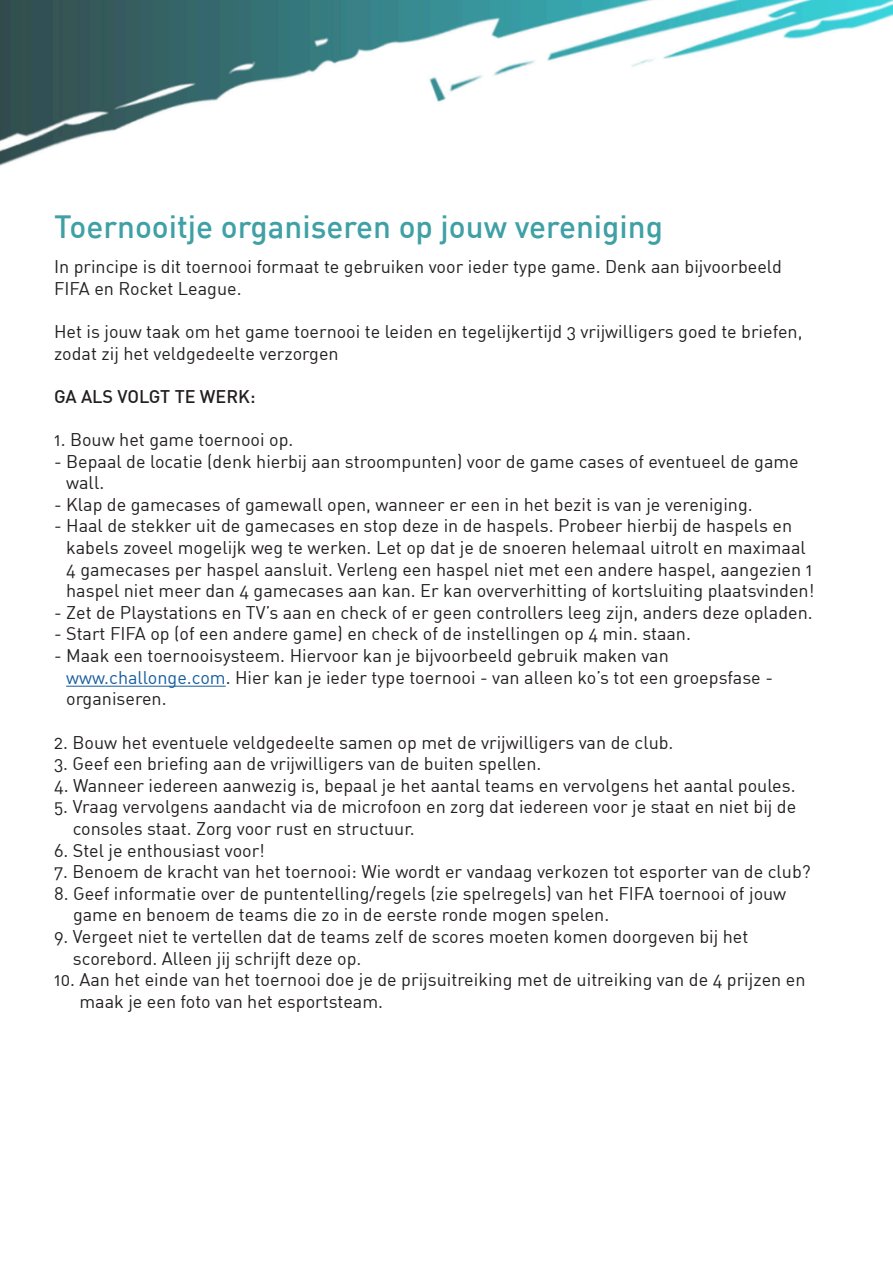
<style>
.page{position:relative;width:893px;height:1263px;background:#fff}
.page>*{position:absolute;margin:0;border:0;box-sizing:border-box;transform-origin:0 0}
.t1{font:500 31.5px "DIN";color:#3fa0a5}
.t2{font:18px/21.6px "DIN Regular Alternate";color:#231f20}
.t3{font:500 18px "DIN";color:#231f20}
.s1{color:#175d9e}
</style>
<div class="page">
<img style="left:0;top:0;width:893px;height:166px">
<svg style="left:174px;top:45px;width:719px;height:121px"></svg>
<hr style="left:66px;top:686px;width:160px;height:1px;background:#175d9e">
<p class="t1" style="left:54px;top:206px;width:610px">Toernooitje organiseren op jouw vereniging</p>
<p class="t2" style="left:54px;top:256px;width:730px">In principe is dit toernooi formaat te gebruiken voor ieder type game. Denk aan bijvoorbeeld<br>FIFA en Rocket League.</p>
<p class="t2" style="left:54px;top:320px;width:750px">Het is jouw taak om het game toernooi te leiden en tegelijkertijd 3 vrijwilligers goed te briefen, zodat zij het veldgedeelte verzorgen</p>
<p class="t3" style="left:54px;top:385px;width:203px">GA ALS VOLGT TE WERK:</p>
<p class="t2" style="left:54px;top:428px;width:241px">1. Bouw het game toernooi op.</p>
<p class="t2" style="left:66px;top:450px;width:734px;text-indent:-12px">- Bepaal de locatie (denk hierbij aan stroompunten) voor de game cases of eventueel de game wall.</p>
<p class="t2" style="left:54px;top:493px;width:700px">- Klap de gamecases of gamewall open, wanneer er een in het bezit is van je vereniging.</p>
<p class="t2" style="left:66px;top:515px;width:750px;text-indent:-12px">- Haal de stekker uit de gamecases en stop deze in de haspels. Probeer hierbij de haspels en kabels zoveel mogelijk weg te werken. Let op dat je de snoeren helemaal uitrolt en maximaal 4 gamecases per haspel aansluit. Verleng een haspel niet met een andere haspel, aangezien 1 haspel niet meer dan 4 gamecases aan kan. Er kan oververhitting of kortsluiting plaatsvinden!</p>
<p class="t2" style="left:54px;top:601px;width:760px">- Zet de Playstations en TV’s aan en check of er geen controllers leeg zijn, anders deze opladen.</p>
<p class="t2" style="left:54px;top:623px;width:638px">- Start FIFA op (of een andere game) en check of de instellingen op 4 min. staan.</p>
<p class="t2" style="left:66px;top:644px;width:708px;text-indent:-12px">- Maak een toernooisysteem. Hiervoor kan je bijvoorbeeld gebruik maken van <span class="s1">www.challonge.com</span>. Hier kan je ieder type toernooi - van alleen ko’s tot een groepsfase - organiseren.</p>
<p class="t2" style="left:54px;top:731px;width:621px">2. Bouw het eventuele veldgedeelte samen op met de vrijwilligers van de club.</p>
<p class="t2" style="left:54px;top:752px;width:489px">3. Geef een briefing aan de vrijwilligers van de buiten spellen.</p>
<p class="t2" style="left:54px;top:774px;width:743px">4. Wanneer iedereen aanwezig is, bepaal je het aantal teams en vervolgens het aantal poules.</p>
<p class="t2" style="left:73px;top:796px;width:725px;text-indent:-19px">5. Vraag vervolgens aandacht via de microfoon en zorg dat iedereen voor je staat en niet bij de consoles staat. Zorg voor rust en structuur.</p>
<p class="t2" style="left:54px;top:839px;width:212px">6. Stel je enthousiast voor!</p>
<p class="t2" style="left:54px;top:860px;width:758px">7. Benoem de kracht van het toernooi: Wie wordt er vandaag verkozen tot esporter van de club?</p>
<p class="t2" style="left:73px;top:882px;width:715px;text-indent:-19px">8. Geef informatie over de puntentelling/regels (zie spelregels) van het FIFA toernooi of jouw game en benoem de teams die zo in de eerste ronde mogen spelen.</p>
<p class="t2" style="left:73px;top:925px;width:677px;text-indent:-19px">9. Vergeet niet te vertellen dat de teams zelf de scores moeten komen doorgeven bij het scorebord. Alleen jij schrijft deze op.</p>
<p class="t2" style="left:79px;top:968px;width:727px;text-indent:-25px">10. Aan het einde van het toernooi doe je de prijsuitreiking met de uitreiking van de 4 prijzen en maak je een foto van het esportsteam.</p>
</div>
